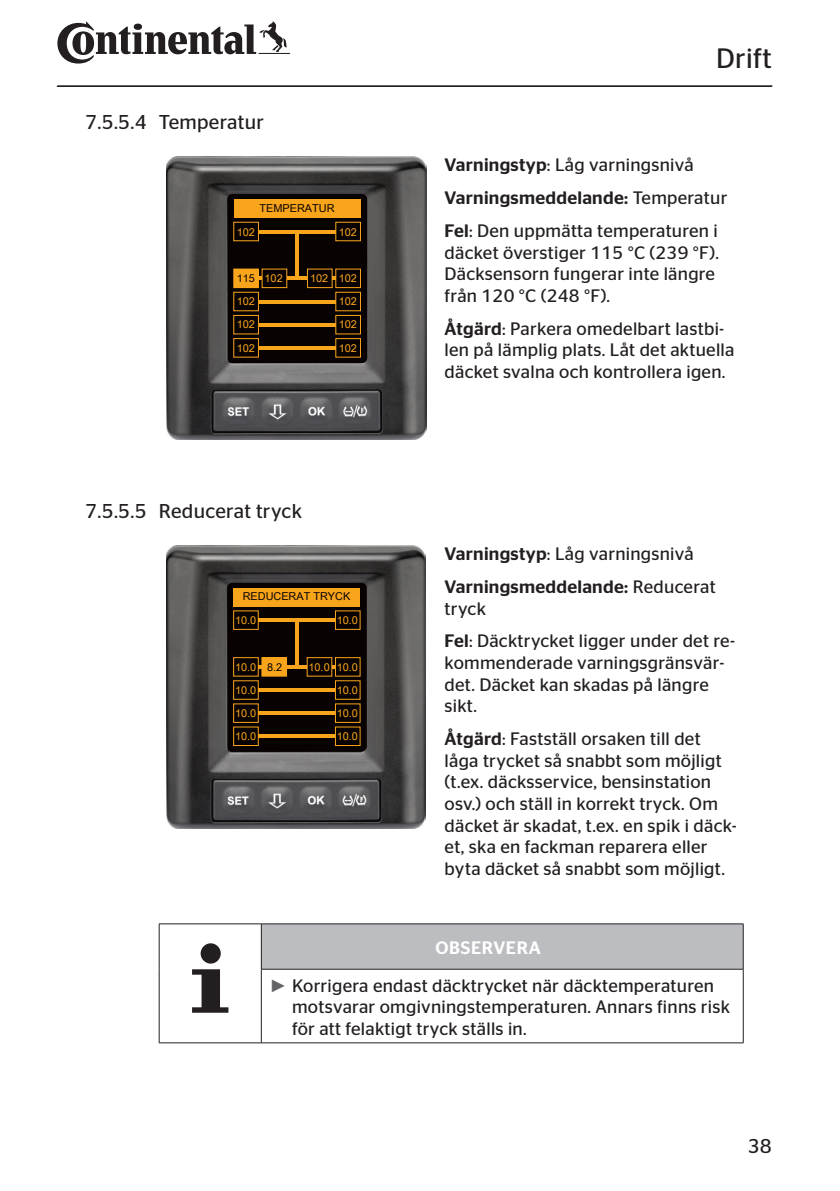
<style>
.page{position:relative;width:840px;height:1191px;background:#fff}
.page>*{position:absolute;margin:0;border:0;box-sizing:border-box;transform-origin:0 0}
.t1{font:28px "Continental Stag Sans";color:#231f20}
.t2{font:20px "Continental Stag Sans";letter-spacing:.015em;color:#231f20}
.t3{font:18px/21.6px "Continental Stag Sans";letter-spacing:.015em;color:#231f20}
.t4{font:500 18px/33px "Continental Stag Sans";letter-spacing:.015em;color:#231f20}
.t5{font:10.8px "Arial Unicode MS";color:#f9a51b}
.t6{font:10.8px "Arial Unicode MS";color:#080302}
.s1{color:#f9a51b}
.s2{color:#080302}
.s3{font-weight:500}
.s4{font-weight:400}
.s5{font-weight:500;color:#fff}
.s6{font-family:"Arial";color:#636366}
</style>
<div class="page">
<hr style="left:57px;top:86px;width:714px;height:1px;background:#231f20">
<hr style="left:57px;top:85px;width:715px;height:1px;background:#231f20">
<svg style="left:57px;top:21px;width:233px;height:43px"></svg>
<img style="left:167px;top:157px;width:259px;height:283px">
<div style="left:228px;top:194px;width:139px;height:169px;background:#080302;border-radius:5px"></div>
<hr style="left:245px;top:230px;width:103px;height:3px;background:#f9a51b">
<hr style="left:245px;top:276px;width:103px;height:4px;background:#f9a51b">
<hr style="left:295px;top:230px;width:4px;height:50px;background:#f9a51b">
<div style="left:335px;top:222px;width:25px;height:19px;background:#080302"></div>
<div style="left:335px;top:222px;width:26px;height:19px;border:1px solid #f9a51b"></div>
<div style="left:234px;top:222px;width:24px;height:19px;background:#080302"></div>
<hr style="left:245px;top:323px;width:103px;height:3px;background:#f9a51b">
<div style="left:335px;top:315px;width:25px;height:19px;background:#080302"></div>
<div style="left:335px;top:315px;width:26px;height:19px;border:1px solid #f9a51b"></div>
<div style="left:234px;top:315px;width:24px;height:19px;background:#080302"></div>
<div style="left:233px;top:315px;width:26px;height:19px;border:1px solid #f9a51b"></div>
<hr style="left:245px;top:300px;width:103px;height:3px;background:#f9a51b">
<div style="left:335px;top:292px;width:25px;height:19px;background:#080302"></div>
<div style="left:335px;top:292px;width:26px;height:19px;border:1px solid #f9a51b"></div>
<div style="left:234px;top:292px;width:24px;height:19px;background:#080302"></div>
<div style="left:233px;top:292px;width:26px;height:19px;border:1px solid #f9a51b"></div>
<hr style="left:245px;top:346px;width:103px;height:4px;background:#f9a51b">
<div style="left:335px;top:338px;width:25px;height:19px;background:#080302"></div>
<div style="left:335px;top:338px;width:26px;height:19px;border:1px solid #f9a51b"></div>
<div style="left:234px;top:338px;width:24px;height:19px;background:#080302"></div>
<div style="left:233px;top:338px;width:26px;height:19px;border:1px solid #f9a51b"></div>
<div style="left:335px;top:269px;width:25px;height:19px;background:#080302"></div>
<div style="left:335px;top:269px;width:26px;height:19px;border:1px solid #f9a51b"></div>
<div style="left:307px;top:269px;width:25px;height:19px;background:#080302"></div>
<div style="left:307px;top:269px;width:25px;height:19px;border:1px solid #f9a51b"></div>
<div style="left:234px;top:269px;width:24px;height:19px;background:#f9a51b"></div>
<div style="left:233px;top:269px;width:26px;height:19px;border:1px solid #f9a51b"></div>
<div style="left:262px;top:269px;width:24px;height:19px;background:#080302"></div>
<div style="left:261px;top:269px;width:26px;height:19px;border:1px solid #f9a51b"></div>
<div style="left:234px;top:199px;width:126px;height:19px;background:#f9a51b"></div>
<img style="left:167px;top:545px;width:258px;height:283px">
<div style="left:227px;top:583px;width:139px;height:168px;background:#080302;border-radius:5px"></div>
<hr style="left:245px;top:618px;width:103px;height:4px;background:#f9a51b">
<hr style="left:245px;top:665px;width:103px;height:3px;background:#f9a51b">
<hr style="left:295px;top:618px;width:3px;height:50px;background:#f9a51b">
<div style="left:335px;top:611px;width:25px;height:18px;background:#080302"></div>
<div style="left:335px;top:610px;width:25px;height:20px;border:1px solid #f9a51b"></div>
<div style="left:233px;top:611px;width:25px;height:18px;background:#080302"></div>
<div style="left:233px;top:610px;width:25px;height:20px;border:1px solid #f9a51b"></div>
<hr style="left:245px;top:711px;width:103px;height:4px;background:#f9a51b">
<div style="left:335px;top:704px;width:25px;height:18px;background:#080302"></div>
<div style="left:335px;top:703px;width:25px;height:20px;border:1px solid #f9a51b"></div>
<div style="left:233px;top:704px;width:25px;height:18px;background:#080302"></div>
<div style="left:233px;top:703px;width:25px;height:20px;border:1px solid #f9a51b"></div>
<hr style="left:245px;top:688px;width:103px;height:4px;background:#f9a51b">
<div style="left:335px;top:681px;width:25px;height:18px;background:#080302"></div>
<div style="left:233px;top:681px;width:25px;height:18px;background:#080302"></div>
<hr style="left:245px;top:734px;width:103px;height:4px;background:#f9a51b">
<div style="left:335px;top:727px;width:25px;height:18px;background:#080302"></div>
<div style="left:335px;top:726px;width:25px;height:20px;border:1px solid #f9a51b"></div>
<div style="left:233px;top:727px;width:25px;height:18px;background:#080302"></div>
<div style="left:233px;top:726px;width:25px;height:20px;border:1px solid #f9a51b"></div>
<div style="left:335px;top:657px;width:25px;height:19px;background:#080302"></div>
<div style="left:335px;top:657px;width:25px;height:19px;border:1px solid #f9a51b"></div>
<div style="left:307px;top:657px;width:24px;height:19px;background:#080302"></div>
<div style="left:306px;top:657px;width:26px;height:19px;border:1px solid #f9a51b"></div>
<div style="left:233px;top:657px;width:25px;height:19px;background:#080302"></div>
<div style="left:233px;top:657px;width:25px;height:19px;border:1px solid #f9a51b"></div>
<div style="left:262px;top:657px;width:24px;height:19px;background:#f9a51b"></div>
<div style="left:261px;top:657px;width:26px;height:19px;border:1px solid #f9a51b"></div>
<div style="left:233px;top:588px;width:127px;height:18px;background:#f9a51b"></div>
<div style="left:261px;top:924px;width:481px;height:45px;background:#bcbdc0"></div>
<hr style="left:159px;top:1042px;width:102px;height:1px;background:#231f20">
<hr style="left:159px;top:923px;width:102px;height:1px;background:#231f20">
<hr style="left:159px;top:924px;width:1px;height:45px;background:#231f20">
<hr style="left:159px;top:969px;width:1px;height:73px;background:#231f20">
<hr style="left:261px;top:969px;width:1px;height:73px;background:#231f20">
<hr style="left:742px;top:969px;width:1px;height:73px;background:#231f20">
<hr style="left:261px;top:1042px;width:482px;height:1px;background:#231f20">
<hr style="left:261px;top:923px;width:482px;height:1px;background:#231f20">
<hr style="left:261px;top:924px;width:1px;height:45px;background:#231f20">
<hr style="left:742px;top:924px;width:1px;height:45px;background:#231f20">
<hr style="left:261px;top:969px;width:482px;height:1px;background:#231f20">
<svg style="left:200px;top:943px;width:21px;height:20px"></svg>
<svg style="left:192px;top:969px;width:36px;height:43px"></svg>
<p class="t2" style="left:85px;top:111px;width:180px">7.5.5.4 Temperatur</p>
<p class="t6" style="left:259px;top:200px;width:77px">TEMPERATUR</p>
<p class="t5" style="left:237px;top:224px;width:20px">102</p>
<p class="t5" style="left:338px;top:224px;width:20px">102</p>
<p class="t6" style="left:237px;top:270px;width:47px">115 <span class="s1">102</span></p>
<p class="t5" style="left:310px;top:270px;width:48px">102 102</p>
<p class="t5" style="left:237px;top:316px;width:20px">102</p>
<p class="t5" style="left:338px;top:316px;width:20px">102</p>
<p class="t5" style="left:237px;top:293px;width:20px">102</p>
<p class="t5" style="left:338px;top:293px;width:20px">102</p>
<p class="t5" style="left:237px;top:340px;width:20px">102</p>
<p class="t5" style="left:338px;top:340px;width:20px">102</p>
<p class="t2" style="left:85px;top:500px;width:218px">7.5.5.5 Reducerat tryck</p>
<p class="t6" style="left:242px;top:588px;width:109px">REDUCERAT TRYCK</p>
<p class="t5" style="left:235px;top:612px;width:23px">10.0</p>
<p class="t5" style="left:336px;top:612px;width:23px">10.0</p>
<p class="t5" style="left:235px;top:659px;width:48px">10.0 <span class="s2">8.2</span></p>
<p class="t5" style="left:308px;top:659px;width:51px">10.0 10.0</p>
<p class="t5" style="left:235px;top:705px;width:23px">10.0</p>
<p class="t5" style="left:336px;top:705px;width:23px">10.0</p>
<p class="t5" style="left:235px;top:682px;width:23px">10.0</p>
<p class="t5" style="left:336px;top:682px;width:23px">10.0</p>
<p class="t5" style="left:235px;top:728px;width:23px">10.0</p>
<p class="t5" style="left:336px;top:728px;width:23px">10.0</p>
<h1 class="t1" style="left:715px;top:42px;width:57px">Drift</h1>
<p class="t3" style="left:444px;top:148px;width:284px;line-height:33px"><span class="s3">Varningstyp</span>: Låg varningsnivå<br><span class="s3">Varningsmeddelande:</span> Temperatur<br><span class="s3">Fel</span>: Den uppmätta temperaturen i</p>
<p class="t3" style="left:444px;top:241px;width:276px">däcket överstiger 115 °C (239 °F).<br>Däcksensorn fungerar inte längre från 120 °C (248 °F).</p>
<p class="t3" style="left:444px;top:318px;width:291px"><span class="s3">Åtgärd</span>: Parkera omedelbart lastbi&shy;len på lämplig plats. Låt det aktuella däcket svalna och kontrollera igen.</p>
<p class="t4" style="left:444px;top:537px;width:272px">Varningstyp<span class="s4">: Låg varningsnivå<br></span>Varningsmeddelande: <span class="s4">Reducerat</span></p>
<p class="t3" style="left:444px;top:591px;width:292px;line-height:33px">tryck<br><span class="s3">Fel</span>: Däcktrycket ligger under det re-</p>
<p class="t3" style="left:444px;top:652px;width:281px">kommenderade varningsgränsvär&shy;det. Däcket kan skadas på längre sikt.</p>
<p class="t3" style="left:444px;top:728px;width:293px"><span class="s3">Åtgärd</span>: Fastställ orsaken till det låga trycket så snabbt som möjligt (t.ex. däcksservice, bensinstation osv.) och ställ in korrekt tryck. Om däcket är skadat, t.ex. en spik i däck&shy;et, ska en fackman reparera eller byta däcket så snabbt som möjligt.</p>
<p class="t3" style="left:269px;top:928px;width:446px;line-height:37.8px;text-align:center"><span class="s5">OBSERVERA<br></span><span class="s6">►</span> Korrigera endast däcktrycket när däcktemperaturen</p>
<p class="t3" style="left:292px;top:996px;width:439px">motsvarar omgivningstemperaturen. Annars finns risk för att felaktigt tryck ställs in.</p>
<p class="t2" style="left:747px;top:1134px;width:25px">38</p>
</div>
